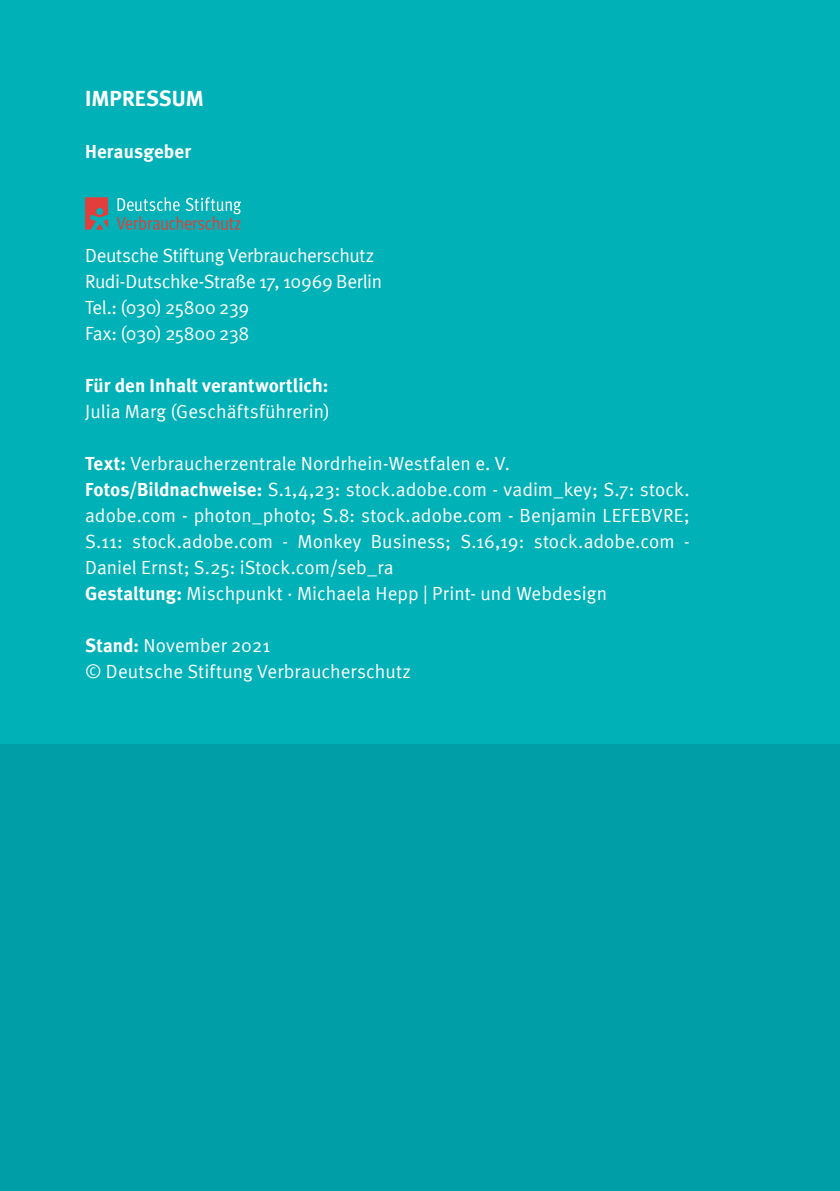
<style>
.page{position:relative;width:840px;height:1191px;background:#fff}
.page>*{position:absolute;margin:0;border:0;box-sizing:border-box;transform-origin:0 0}
.t1{font:700 22px "Meta";letter-spacing:.005em;color:#fff}
.t2{font:19px/26px "Meta Normal";color:#fff}
.t3{font:19px/26px "Meta Normal";letter-spacing:-.02em;color:#fff}
.t4{font:700 19px "Meta";letter-spacing:.005em;color:#fff}
.s1{font-family:"Meta";font-weight:700}
</style>
<div class="page">
<div style="left:0;top:0;width:839px;height:1191px;background:#00b1b7"></div>
<div style="left:0;top:744px;width:839px;height:447px;background:#0098a1"></div>
<svg style="left:117px;top:197px;width:124px;height:33px"></svg>
<svg style="left:85px;top:197px;width:23px;height:33px"></svg>
<p class="t1" style="left:85px;top:85px;width:120px">IMPRESSUM</p>
<p class="t4" style="left:85px;top:140px;width:107px">Herausgeber</p>
<p class="t3" style="left:85px;top:242px;width:298px">Deutsche Stiftung Verbraucherschutz<br>Rudi-Dutschke-Straße 17, 10969 Berlin<br>Tel.: (030) 25800 239<br>Fax: (030) 25800 238</p>
<p class="t4" style="left:85px;top:374px;width:245px">Für den Inhalt verantwortlich:</p>
<p class="t2" style="left:85px;top:398px;width:246px">Julia Marg (Geschäftsführerin)</p>
<p class="t2" style="left:85px;top:450px;width:605px"><span class="s1">Text:</span> Verbraucherzentrale Nordrhein-Westfalen e. V.<br><span class="s1">Fotos/Bildnachweise:</span> S.1,4,23: stock.adobe.com - vadim_key; S.7: stock. adobe.com - photon_photo; S.8: stock.adobe.com - Benjamin LEFEBVRE; S.11: stock.adobe.com - Monkey Business; S.16,19: stock.adobe.com - Daniel Ernst; S.25: iStock.com/seb_ra<br><span class="s1">Gestaltung:</span> Mischpunkt · Michaela Hepp | Print- und Webdesign</p>
<p class="t2" style="left:85px;top:632px;width:327px"><span class="s1">Stand:</span> November 2021<br>© Deutsche Stiftung Verbraucherschutz</p>
</div>
